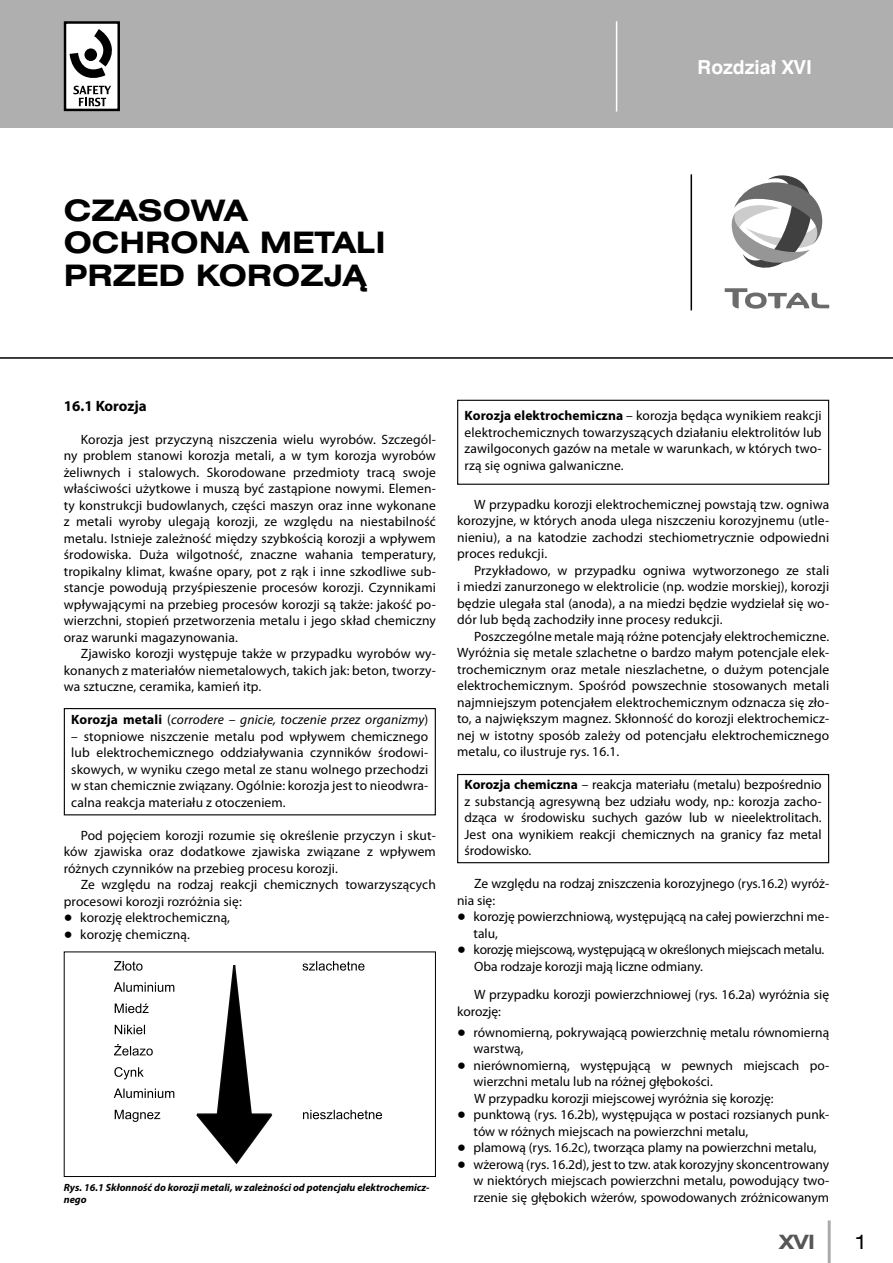
<style>
.page{position:relative;width:893px;height:1263px;background:#fff}
.page>*{position:absolute;margin:0;border:0;box-sizing:border-box;transform-origin:0 0}
.ramki{font:700 27px "Swis 721 Ex PL";color:#000}
.ramki-2{font:700 18px "Swis 721 PL";color:#fff}
.t1{font:700 18px "Swis 721 Ex PL";color:#565656}
.t2{font:18px "Swis 721 Ex PL";color:#000}
.pod-01{font:700 15px "Myriad Pro";color:#000}
.podstawa{font:13.5px/16.5px "Myriad Pro";letter-spacing:.01em;color:#000;text-align:justify}
.ramki-3{font:13.5px/16.5px "Myriad Pro";letter-spacing:.01em;color:#000;text-align:justify}
.kropki{font:13.5px/16.5px "Myriad Pro";color:#000}
.kropki-2{font:13.5px "Myriad Pro";letter-spacing:-.02em;color:#000}
.ramki-4{font:italic 13.5px "Myriad Pro";letter-spacing:.01em;color:#000}
.podpisy{font:italic 700 10.5px/12px "Myriad Pro";color:#000}
.s1{font-weight:700;font-style:normal}
.s2{font-style:normal}
.s3{font-family:"Newspaper Pi PL"}
.s4{font-weight:700}
</style>
<div class="page">
<hr style="left:828px;top:1220px;width:3px;height:43px;background:#aaa">
<div style="left:64px;top:708px;width:372px;height:107px;border:1px solid #000"></div>
<div style="left:457px;top:400px;width:372px;height:85px;border:1px solid #000"></div>
<svg style="left:196px;top:965px;width:77px;height:199px"></svg>
<svg style="left:114px;top:961px;width:28px;height:10px"></svg>
<svg style="left:302px;top:961px;width:62px;height:10px"></svg>
<svg style="left:114px;top:982px;width:60px;height:10px"></svg>
<svg style="left:115px;top:1003px;width:34px;height:10px"></svg>
<svg style="left:115px;top:1025px;width:30px;height:9px"></svg>
<svg style="left:114px;top:1044px;width:39px;height:11px"></svg>
<svg style="left:114px;top:1067px;width:30px;height:12px"></svg>
<svg style="left:114px;top:1088px;width:60px;height:10px"></svg>
<svg style="left:115px;top:1110px;width:45px;height:12px"></svg>
<svg style="left:303px;top:1110px;width:79px;height:9px"></svg>
<div style="left:64px;top:951px;width:372px;height:226px;border:1px solid #000"></div>
<div style="left:0;top:0;width:893px;height:128px;background:#afafaf"></div>
<div style="left:65px;top:23px;width:54px;height:87px;background:#fff"></div>
<div style="left:64px;top:21px;width:56px;height:90px;border:2px solid #000"></div>
<svg style="left:70px;top:29px;width:42px;height:49px"></svg>
<svg style="left:73px;top:86px;width:38px;height:20px"></svg>
<hr style="left:616px;top:21px;width:1px;height:90px;background:#fff">
<svg style="left:731px;top:175px;width:92px;height:93px"></svg>
<svg style="left:725px;top:288px;width:104px;height:21px"></svg>
<hr style="left:691px;top:174px;width:1px;height:136px;background:#000">
<hr style="left:0;top:357px;width:893px;height:2px;background:#000">
<div style="left:457px;top:774px;width:372px;height:89px;border:1px solid #000"></div>
<p class="ramki-2" style="left:698px;top:55px;width:116px">Rozdział XVI</p>
<p class="ramki" style="left:64px;top:192px;width:185px">CZASOWA</p>
<p class="ramki" style="left:64px;top:225px;width:323px">OCHRONA METALI</p>
<p class="ramki" style="left:64px;top:257px;width:304px">PRZED KOROZJĄ</p>
<p class="pod-01" style="left:64px;top:397px;width:84px">16.1 Korozja</p>
<p class="podstawa" style="left:64px;top:431px;width:374px;text-indent:17px">Korozja jest przyczyną niszczenia wielu wyrobów. Szczegól&shy;ny problem stanowi korozja metali, a w tym korozja wyrobów żeliwnych i stalowych. Skorodowane przedmioty tracą swoje właściwości użytkowe i muszą być zastąpione nowymi. Elemen&shy;ty konstrukcji budowlanych, części maszyn oraz inne wykonane z metali wyroby ulegają korozji, ze względu na niestabilność metalu. Istnieje zależność między szybkością korozji a wpływem środowiska. Duża wilgotność, znaczne wahania temperatury, tropikalny klimat, kwaśne opary, pot z rąk i inne szkodliwe sub&shy;stancje powodują przyśpieszenie procesów korozji. Czynnikami wpływającymi na przebieg procesów korozji są także: jakość po&shy;wierzchni, stopień przetworzenia metalu i jego skład chemiczny oraz warunki magazynowania.</p>
<p class="podstawa" style="left:64px;top:646px;width:374px;text-indent:17px">Zjawisko korozji występuje także w przypadku wyrobów wy&shy;konanych z materiałów niemetalowych, takich jak: beton, tworzy&shy;wa sztuczne, ceramika, kamień itp.</p>
<p class="ramki-4" style="left:71px;top:713px;width:358px"><span class="s1">Korozja metali</span> <span class="s2">(</span>corrodere – gnicie, toczenie przez organizmy<span class="s2">)</span></p>
<p class="ramki-3" style="left:71px;top:728px;width:359px">– stopniowe niszczenie metalu pod wpływem chemicznego lub elektrochemicznego oddziaływania czynników środowi&shy;skowych, w wyniku czego metal ze stanu wolnego przechodzi w stan chemicznie związany. Ogólnie: korozja jest to nieodwra&shy;calna reakcja materiału z otoczeniem.</p>
<p class="podstawa" style="left:64px;top:827px;width:374px;text-indent:17px">Pod pojęciem korozji rozumie się określenie przyczyn i skut&shy;ków zjawiska oraz dodatkowe zjawiska związane z wpływem różnych czynników na przebieg procesu korozji.</p>
<p class="podstawa" style="left:64px;top:877px;width:374px;text-indent:17px">Ze względu na rodzaj reakcji chemicznych towarzyszących procesowi korozji rozróżnia się:</p>
<p class="kropki" style="left:64px;top:910px;width:168px"><span class="s3">q</span> korozję elektrochemiczną,</p>
<p class="kropki" style="left:64px;top:926px;width:128px"><span class="s3">q</span> korozję chemiczną.</p>
<p class="podpisy" style="left:64px;top:1181px;width:367px">Rys. 16.1 Skłonność do korozji metali, w zależności od potencjału elektrochemicz&shy;nego</p>
<p class="ramki-3" style="left:465px;top:408px;width:359px"><span class="s4">Korozja elektrochemiczna</span> – korozja będąca wynikiem reakcji elektrochemicznych towarzyszących działaniu elektrolitów lub zawilgoconych gazów na metale w warunkach, w których two&shy;rzą się ogniwa galwaniczne.</p>
<p class="podstawa" style="left:457px;top:496px;width:374px;text-indent:17px">W przypadku korozji elektrochemicznej powstają tzw. ogniwa korozyjne, w których anoda ulega niszczeniu korozyjnemu (utle&shy;nieniu), a na katodzie zachodzi stechiometrycznie odpowiedni proces redukcji.</p>
<p class="podstawa" style="left:457px;top:562px;width:374px;text-indent:17px">Przykładowo, w przypadku ogniwa wytworzonego ze stali i miedzi zanurzonego w elektrolicie (np. wodzie morskiej), korozji będzie ulegała stal (anoda), a na miedzi będzie wydzielał się wo&shy;dór lub będą zachodziły inne procesy redukcji.</p>
<p class="podstawa" style="left:457px;top:628px;width:374px;text-indent:17px">Poszczególne metale mają różne potencjały elektrochemiczne.<br>Wyróżnia się metale szlachetne o bardzo małym potencjale elek&shy;trochemicznym oraz metale nieszlachetne, o dużym potencjale elektrochemicznym. Spośród powszechnie stosowanych metali najmniejszym potencjałem elektrochemicznym odznacza się zło&shy;to, a największym magnez. Skłonność do korozji elektrochemicz&shy;nej w istotny sposób zależy od potencjału elektrochemicznego metalu, co ilustruje rys. 16.1.</p>
<p class="ramki-3" style="left:465px;top:777px;width:359px"><span class="s4">Korozja chemiczna</span> – reakcja materiału (metalu) bezpośrednio z substancją agresywną bez udziału wody, np.: korozja zacho&shy;dząca w środowisku suchych gazów lub w nieelektrolitach.<br>Jest ona wynikiem reakcji chemicznych na granicy faz metal środowisko.</p>
<p class="podstawa" style="left:457px;top:876px;width:374px;text-indent:17px">Ze względu na rodzaj zniszczenia korozyjnego (rys.16.2) wyróż&shy;nia się:</p>
<p class="kropki" style="left:474px;top:909px;width:357px;text-indent:-16px"><span class="s3">q</span> korozję powierzchniową, występującą na całej powierzchni me&shy;talu,</p>
<p class="kropki-2" style="left:457px;top:942px;width:369px"><span class="s3">q</span> korozję miejscową, występującą w określonych miejscach metalu.</p>
<p class="podstawa" style="left:474px;top:958px;width:230px">Oba rodzaje korozji mają liczne odmiany.</p>
<p class="podstawa" style="left:457px;top:987px;width:374px;text-indent:17px">W przypadku korozji powierzchniowej (rys. 16.2a) wyróżnia się korozję:</p>
<p class="kropki" style="left:474px;top:1024px;width:357px;text-indent:-16px"><span class="s3">q</span> równomierną, pokrywającą powierzchnię metalu równomierną warstwą,</p>
<p class="kropki" style="left:474px;top:1057px;width:357px;text-indent:-16px"><span class="s3">q</span> nierównomierną, występującą w pewnych miejscach po&shy;wierzchni metalu lub na różnej głębokości.</p>
<p class="podstawa" style="left:474px;top:1090px;width:301px">W przypadku korozji miejscowej wyróżnia się korozję:</p>
<p class="kropki" style="left:474px;top:1107px;width:357px;text-indent:-16px"><span class="s3">q</span> punktową (rys. 16.2b), występująca w postaci rozsianych punk&shy;tów w różnych miejscach na powierzchni metalu,</p>
<p class="kropki" style="left:457px;top:1140px;width:361px"><span class="s3">q</span> plamową (rys. 16.2c), tworząca plamy na powierzchni metalu,</p>
<p class="kropki" style="left:474px;top:1156px;width:357px;text-align:justify;text-indent:-16px"><span class="s3">q</span> wżerową (rys. 16.2d), jest to tzw. atak korozyjny skoncentrowany w niektórych miejscach powierzchni metalu, powodujący two&shy;rzenie się głębokich wżerów, spowodowanych zróżnicowanym</p>
<p class="t1" style="left:779px;top:1230px;width:37px">XVI</p>
<p class="t2" style="left:854px;top:1230px;width:15px">1</p>
</div>
